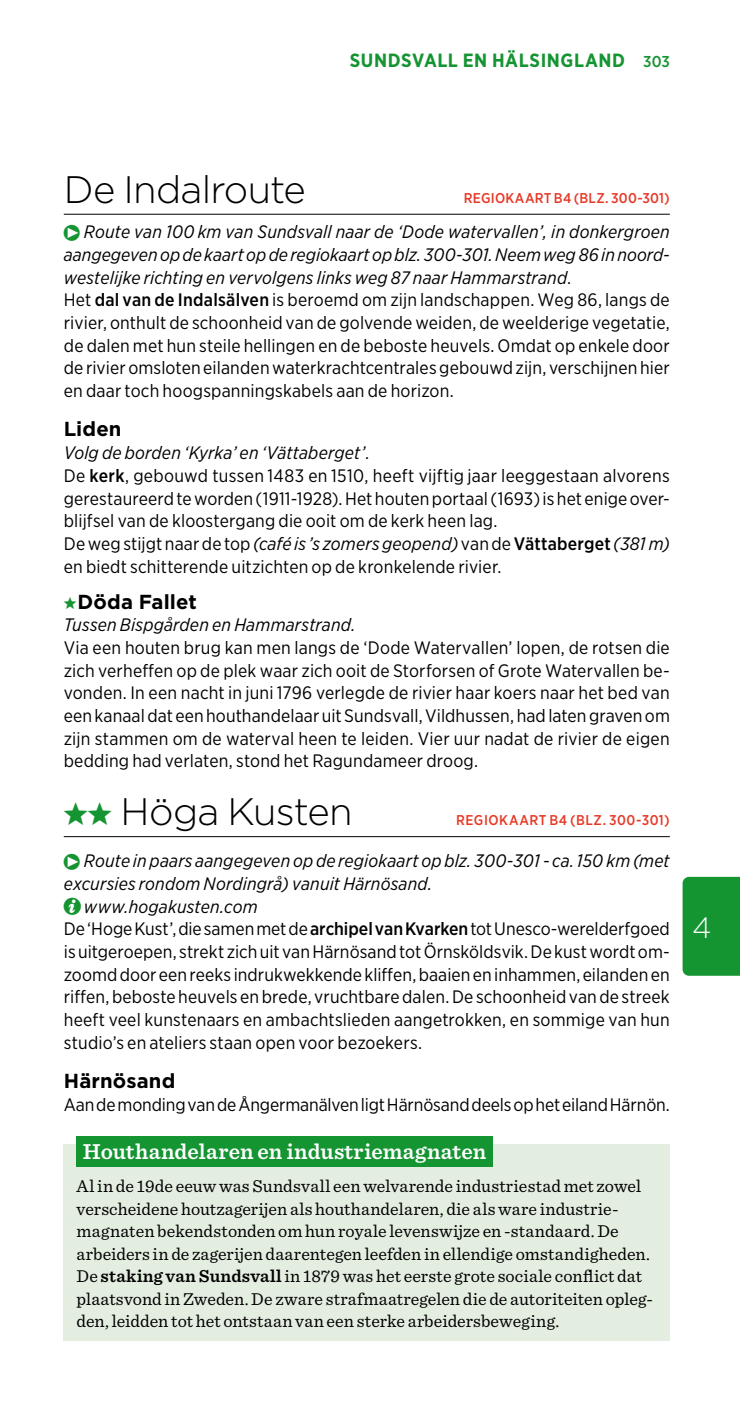
<style>
.page{position:relative;width:740px;height:1404px;background:#fff}
.page>*{position:absolute;margin:0;border:0;box-sizing:border-box;transform-origin:0 0}
.t1{font:300 38.25px "Gotham";letter-spacing:-.02em;color:#000}
.t2{font:300 29.25px "Gotham";color:#fff}
.t3{font:600 22.5px "Sentinel";letter-spacing:.01em;color:#fff}
.t4{font:700 20.25px "Gotham";letter-spacing:.005em;color:#000}
.t5{font:700 19.12px "Gotham Narrow";letter-spacing:.03em;color:#159432}
.t6{font:18px/22.7px "Gotham Narrow";letter-spacing:.005em;color:#000}
.t7{font:18px/22.5px "Sentinel";letter-spacing:.005em;color:#000}
.t8{font:italic 18px "Gotham Narrow";letter-spacing:.01em;color:#000}
.t9{font:500 14.17px "Gotham Narrow";letter-spacing:.03em;color:#e73927}
.s1{font-weight:500;font-size:15.75px}
.s2{font-family:"Michelin";color:#159432}
.s3{font-style:italic}
.s4{font-weight:500}
.s5{font-family:"Michelin";font-weight:400;color:#159432}
.s6{font-weight:600}
</style>
<div class="page">
<div style="left:682px;top:876px;width:58px;height:99px;background:#159432"></div>
<hr style="left:64px;top:214px;width:606px;height:1px;background:#000">
<hr style="left:64px;top:836px;width:606px;height:1px;background:#000">
<div style="left:64px;top:1143px;width:606px;height:196px;background:#e4eee0"></div>
<div style="left:77px;top:1136px;width:416px;height:30px;background:#159432"></div>
<p class="t5" style="left:350px;top:48px;width:321px">SUNDSVALL EN HÄLSINGLAND <span class="s1">303</span></p>
<h1 class="t1" style="left:64px;top:165px;width:244px">De Indalroute</h1>
<p class="t9" style="left:464px;top:189px;width:207px">REGIOKAART B4 (BLZ. 300-301)</p>
<p class="t6" style="left:64px;top:220px;width:607px"><span class="s2">Ñ</span> <span class="s3">Route van 100 km van Sundsvall naar de ‘Dode watervallen’, in donkergroen aangegeven op de kaart op de regiokaart op blz. 300-301. Neem weg 86 in noord&shy;westelijke richting en vervolgens links weg 87 naar Hammarstrand</span>.<br>Het <span class="s4">dal van de Indalsälven</span> is beroemd om zijn landschappen. Weg 86, langs de rivier, onthult de schoonheid van de golvende weiden, de weelderige vegetatie, de dalen met hun steile hellingen en de beboste heuvels. Omdat op enkele door de rivier omsloten eilanden waterkrachtcentrales gebouwd zijn, verschijnen hier en daar toch hoogspanningskabels aan de horizon.</p>
<p class="t4" style="left:64px;top:416px;width:59px">Liden</p>
<p class="t6" style="left:64px;top:441px;width:607px"><span class="s3">Volg de borden ‘Kyrka’ en ‘Vättaberget’</span>.<br>De <span class="s4">kerk</span>, gebouwd tussen 1483 en 1510, heeft vijftig jaar leeggestaan alvorens gerestaureerd te worden (1911-1928). Het houten portaal (1693) is het enige over&shy;blijfsel van de kloostergang die ooit om de kerk heen lag.<br>De weg stijgt naar de top <span class="s3">(café is ’s zomers geopend)</span> van de <span class="s4">Vättaberget</span><span class="s3">(381 m) </span>en biedt schitterende uitzichten op de kronkelende rivier.</p>
<p class="t4" style="left:64px;top:588px;width:135px"><span class="s5">a</span>Döda Fallet</p>
<p class="t8" style="left:64px;top:614px;width:293px">Tussen Bispgården en Hammarstrand.</p>
<p class="t6" style="left:64px;top:636px;width:608px;text-align:justify">Via een houten brug kan men langs de ‘Dode Watervallen’ lopen, de rotsen die zich verheffen op de plek waar zich ooit de Storforsen of Grote Watervallen be&shy;vonden. In een nacht in juni 1796 verlegde de rivier haar koers naar het bed van een kanaal dat een houthandelaar uit Sundsvall, Vildhussen, had laten graven om zijn stammen om de waterval heen te leiden. Vier uur nadat de rivier de eigen bedding had verlaten, stond het Ragundameer droog.</p>
<h1 class="t1" style="left:64px;top:787px;width:290px"><span class="s5">aa</span> Höga Kusten</h1>
<p class="t9" style="left:456px;top:811px;width:215px">REGIOKAART B4 (BLZ. 300-301)</p>
<p class="t6" style="left:64px;top:849px;width:607px"><span class="s2">Ñ</span> <span class="s3">Route in paars aangegeven op de regiokaart op blz. 300-301 - ca. 150 km (met excursies rondom Nordingrå) vanuit Härnösand.<br></span><span class="s2">i</span> <span class="s3">www.hogakusten.com<br></span>De ‘Hoge Kust’, die samen met de <span class="s4">archipel van Kvarken</span> tot Unesco-werelderfgoed is uitgeroepen, strekt zich uit van Härnösand tot Örnsköldsvik. De kust wordt om&shy;zoomd door een reeks indrukwekkende kliffen, baaien en inhammen, eilanden en riffen, beboste heuvels en brede, vruchtbare dalen. De schoonheid van de streek heeft veel kunstenaars en ambachtslieden aangetrokken, en sommige van hun studio’s en ateliers staan open voor bezoekers.</p>
<p class="t4" style="left:64px;top:1067px;width:113px">Härnösand</p>
<p class="t6" style="left:64px;top:1092px;width:608px">Aan de monding van de Ångermanälven ligt Härnösand deels op het eiland Härnön.</p>
<p class="t3" style="left:83px;top:1133px;width:405px">Houthandelaren en industriemagnaten</p>
<p class="t7" style="left:77px;top:1173px;width:578px">Al in de 19de eeuw was Sundsvall een welvarende industriestad met zowel verscheidene houtzagerijen als houthandelaren, die als ware industrie&shy;magnaten bekendstonden om hun royale levenswijze en -standaard. De arbeiders in de zagerijen daarentegen leefden in ellendige omstandigheden.<br>De <span class="s6">staking van Sundsvall</span> in 1879 was het eerste grote sociale conflict dat plaatsvond in Zweden. De zware strafmaatregelen die de autoriteiten opleg&shy;den, leidden tot het ontstaan van een sterke arbeidersbeweging.</p>
<h2 class="t2" style="left:692px;top:909px;width:21px">4</h2>
</div>
